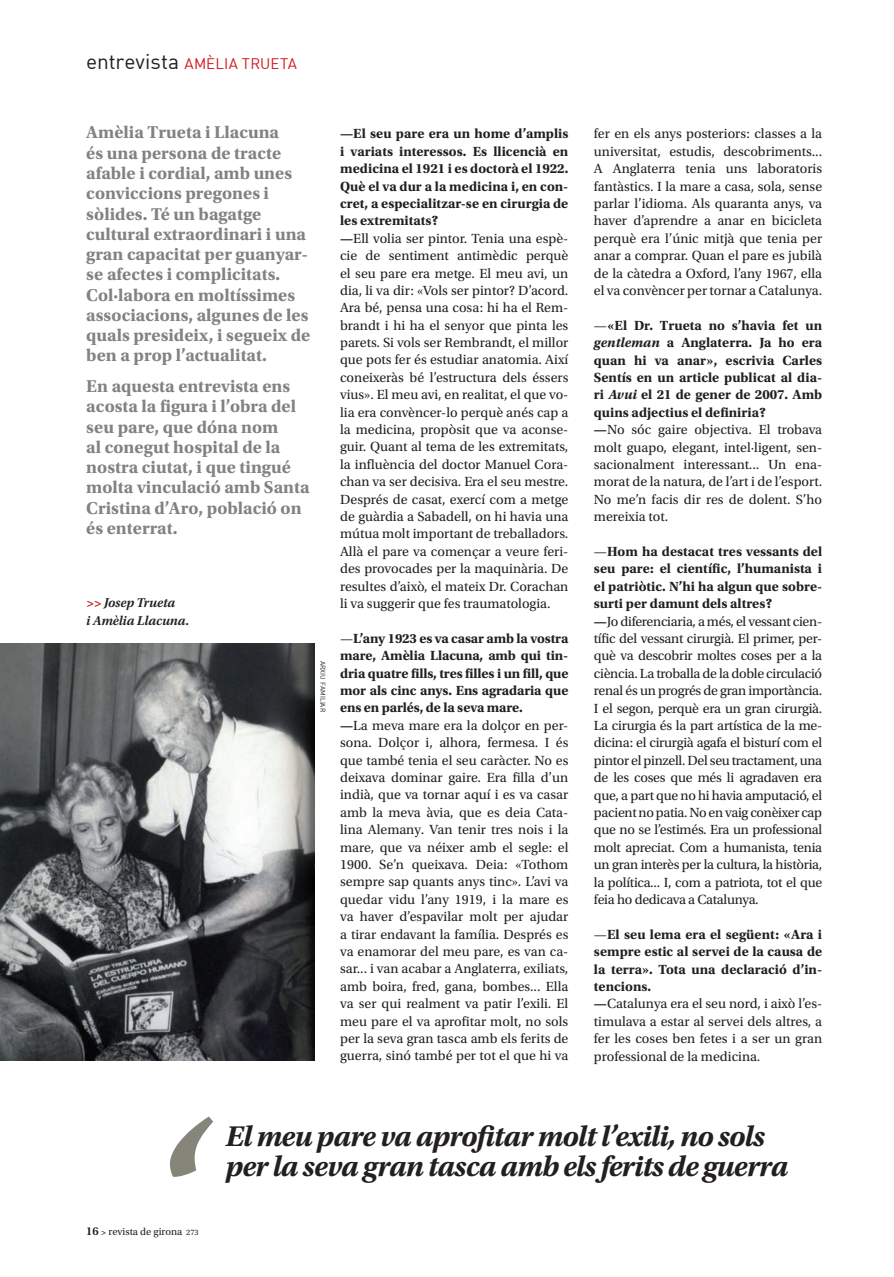
<style>
.page{position:relative;width:894px;height:1277px;background:#fff}
.page>*{position:absolute;margin:0;border:0;box-sizing:border-box;transform-origin:0 0}
.t1{font:italic 700 186px "Utopia Std";color:#85857a}
.t2{font:italic 700 30px/30px "Utopia Std";letter-spacing:-.03em;color:#231f20}
.t3{font:700 18px/20.2px "Utopia Std";color:#808285}
.t4{font:15px "DIN Regular Alternate";letter-spacing:.015em;color:#d2161e}
.t5{font:13.95px/17.4px "Utopia Std";color:#231f20}
.t6{font:13.95px/17.4px "Utopia Std";letter-spacing:-.02em;color:#231f20}
.t7{font:italic 600 13.5px/17.4px "Utopia Std";letter-spacing:-.01em;color:#231f20}
.t8{font:10.5px "Utopia Std";color:#231f20}
.t9{font:6.9px "DIN";color:#231f20}
.s1{font-size:21px;color:#231f20}
.s2{color:#c4121a}
.s3{font-weight:700}
.s4{font-weight:700;font-style:italic}
.s5{font-weight:600;font-size:12px}
.s6{font-weight:600;font-size:9px}
.s7{font-size:8.25px}
</style>
<div class="page">
<img style="left:0;top:643px;width:314px;height:418px">
<p class="t4" style="left:86px;top:54px;width:212px"><span class="s1">entrevista</span> AMÈLIA TRUETA</p>
<p class="t3" style="left:86px;top:123px;width:226px">Amèlia Trueta i Llacuna<br>és una persona de tracte afable i cordial, amb unes conviccions pregones i sòlides. Té un bagatge cultural extraordinari i una gran capacitat per guanyar&shy;se afectes i complicitats.<br>Col·labora en moltíssimes associacions, algunes de les quals presideix, i segueix de ben a prop l’actualitat.</p>
<p class="t3" style="left:86px;top:376px;width:225px">En aquesta entrevista ens acosta la figura i l’obra del seu pare, que dóna nom<br>al conegut hospital de la nostra ciutat, i que tingué molta vinculació amb Santa<br>Cristina d’Aro, població on és enterrat.</p>
<p class="t7" style="left:86px;top:594px;width:104px"><span class="s2">&gt;&gt;</span> Josep Trueta<br>i Amèlia Llacuna.</p>
<p class="t9" style="left:327px;top:660px;width:53px;rotate:90deg">arxiu familiar</p>
<p class="t5" style="left:340px;top:125px;width:230px"><span class="s3">—El seu pare era un home d’amplis i variats interessos. Es llicencià en medicina el 1921 i es doctorà el 1922.<br>Què el va dur a la medicina i, en con&shy;cret, a especialitzar-se en cirurgia de les extremitats?<br>—</span>Ell volia ser pintor. Tenia una espè&shy;cie de sentiment antimèdic perquè el seu pare era metge. El meu avi, un dia, li va dir: «Vols ser pintor? D’acord.<br>Ara bé, pensa una cosa: hi ha el Rem&shy;brandt i hi ha el senyor que pinta les parets. Si vols ser Rembrandt, el millor que pots fer és estudiar anatomia. Així coneixeràs bé l’estructura dels éssers vius». El meu avi, en realitat, el que vo&shy;lia era convèncer-lo perquè anés cap a la medicina, propòsit que va aconse&shy;guir. Quant al tema de les extremitats, la influència del doctor Manuel Cora&shy;chan va ser decisiva. Era el seu mestre.<br>Després de casat, exercí com a metge de guàrdia a Sabadell, on hi havia una mútua molt important de treballadors.<br>Allà el pare va començar a veure feri&shy;des provocades per la maquinària. De resultes d’això, el mateix Dr. Corachan li va suggerir que fes traumatologia.</p>
<p class="t5" style="left:340px;top:630px;width:230px">—<span class="s3">L’any 1923 es va casar amb la vostra mare, Amèlia Llacuna, amb qui tin&shy;dria quatre fills, tres filles i un fill, que mor als cinc anys. Ens agradaria que ens en parlés, de la seva mare.<br>—</span>La meva mare era la dolçor en per&shy;sona. Dolçor i, alhora, fermesa. I és que també tenia el seu caràcter. No es deixava dominar gaire. Era filla d’un indià, que va tornar aquí i es va casar amb la meva àvia, que es deia Cata&shy;lina Alemany. Van tenir tres nois i la mare, que va néixer amb el segle: el 1900. Se’n queixava. Deia: «Tothom sempre sap quants anys tinc». L’avi va quedar vidu l’any 1919, i la mare es va haver d’espavilar molt per ajudar a tirar endavant la família. Després es va enamorar del meu pare, es van ca&shy;sar... i van acabar a Anglaterra, exiliats, amb boira, fred, gana, bombes... Ella va ser qui realment va patir l’exili. El meu pare el va aprofitar molt, no sols per la seva gran tasca amb els ferits de guerra, sinó també per tot el que hi va</p>
<p class="t5" style="left:594px;top:125px;width:230px;text-align:justify">fer en els anys posteriors: classes a la universitat, estudis, descobriments...<br>A Anglaterra tenia uns laboratoris fantàstics. I la mare a casa, sola, sense parlar l’idioma. Als quaranta anys, va haver d’aprendre a anar en bicicleta perquè era l’únic mitjà que tenia per anar a comprar. Quan el pare es jubilà de la càtedra a Oxford, l’any 1967, ella el va convèncer per tornar a Catalunya.</p>
<p class="t5" style="left:594px;top:317px;width:230px">—<span class="s3">«El Dr. Trueta no s’havia fet un </span><span class="s4">gentleman</span> <span class="s3">a Anglaterra. Ja ho era quan hi va anar», escrivia Carles Sentís en un article publicat al dia&shy;ri</span> <span class="s4">Avui</span> <span class="s3">el 21 de gener de 2007. Amb quins adjectius el definiria?<br>—</span>No sóc gaire objectiva. El trobava molt guapo, elegant, intel·ligent, sen&shy;sacionalment interessant... Un ena&shy;morat de la natura, de l’art i de l’esport.<br>No me’n facis dir res de dolent. S’ho mereixia tot.</p>
<p class="t6" style="left:594px;top:543px;width:230px">—<span class="s3">Hom ha destacat tres vessants del seu pare: el científic, l’humanista i el patriòtic. N’hi ha algun que sobre&shy;surti per damunt dels altres?<br>—</span>Jo diferenciaria, a més, el vessant cien&shy;tífic del vessant cirurgià. El primer, per&shy;què va descobrir moltes coses per a la ciència. La troballa de la doble circulació renal és un progrés de gran importància.<br>I el segon, perquè era un gran cirurgià.<br>La cirurgia és la part artística de la me&shy;dicina: el cirurgià agafa el bisturí com el pintor el pinzell. Del seu tractament, una de les coses que més li agradaven era que, a part que no hi havia amputació, el pacient no patia. No en vaig conèixer cap que no se l’estimés. Era un professional molt apreciat. Com a humanista, tenia un gran interès per la cultura, la història, la política... I, com a patriota, tot el que feia ho dedicava a Catalunya.</p>
<p class="t5" style="left:594px;top:926px;width:230px">—<span class="s3">El seu lema era el següent: «Ara i sempre estic al servei de la causa de la terra». Tota una declaració d’in&shy;tencions.<br>—</span>Catalunya era el seu nord, i això l’es&shy;timulava a estar al servei dels altres, a fer les coses ben fetes i a ser un gran professional de la medicina.</p>
<h1 class="t1" style="left:149px;top:1084px;width:51px">‘</h1>
<h2 class="t2" style="left:226px;top:1121px;width:564px">El meu pare va aprofitar molt l’exili, no sols per la seva gran tasca amb els ferits de guerra</h2>
<p class="t8" style="left:86px;top:1225px;width:114px"><span class="s5">16</span> <span class="s6">&gt;</span> revista de girona <span class="s7">273</span></p>
</div>
